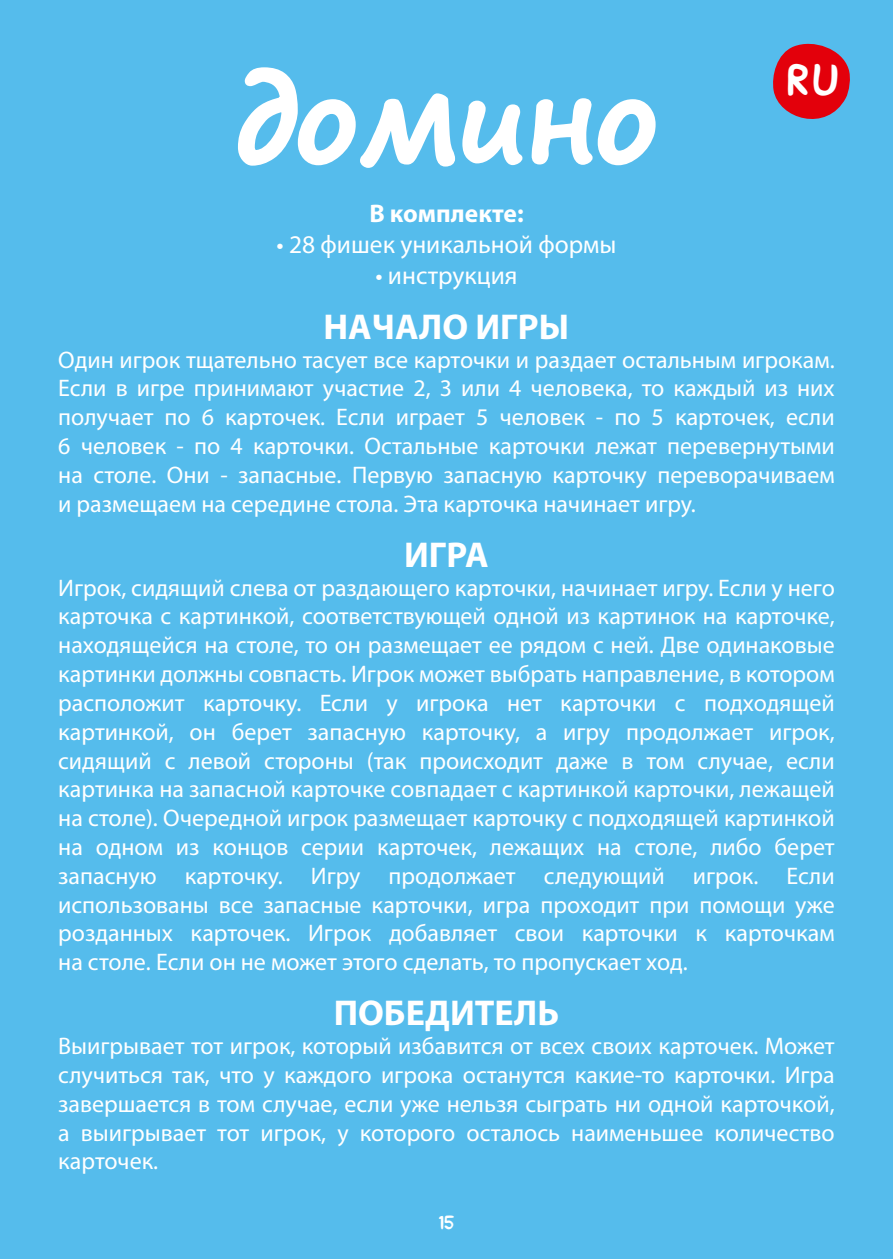
<style>
.page{position:relative;width:893px;height:1259px;background:#55bcec}
.page>*{position:absolute;margin:0;border:0;box-sizing:border-box;transform-origin:0 0}
.t1{font:700 114px "Segoe Print";color:#fff}
.t2{font:700 45.3px "Peppa";color:#fff}
.t3{font:700 36px "Myriad Pro";color:#fff}
.t4{font:25.5px "Myriad Pro";color:#fff}
.t5{font:700 25.5px "Myriad Pro";color:#fff}
.t6{font:24px/28.8px "Myriad Pro";color:#fff;text-align:justify}
.t7{font:700 21px "Peppa";color:#fff}
</style>
<div class="page">
<svg style="left:238px;top:67px;width:285px;height:101px"></svg>
<svg style="left:531px;top:98px;width:125px;height:68px"></svg>
<svg style="left:773px;top:43px;width:77px;height:76px"></svg>
<h2 class="t2" style="left:787px;top:52px;width:55px">RU</h2>
<h1 class="t1" style="left:234px;top:16px;width:425px">доминo</h1>
<p class="t5" style="left:369px;top:197px;width:156px">В комплекте:</p>
<p class="t4" style="left:276px;top:229px;width:342px">• 28 фишек уникальной формы</p>
<p class="t4" style="left:375px;top:259px;width:144px">• инструкция</p>
<h3 class="t3" style="left:323px;top:303px;width:247px">НАЧАЛО ИГРЫ</h3>
<p class="t6" style="left:58px;top:345px;width:778px">Oдин игрок тщательно тасует все карточки и раздает остальным игрокам.<br>Если в игре принимают участие 2, 3 или 4 человека, то каждый из них получает по 6 карточек. Если играет 5 человек - по 5 карточек, если 6 человек - по 4 карточки. Oстальные карточки лежат перевернутыми на столе. Oни - запасные. Первую запасную карточку переворачиваем и размещаем на середине стола. Эта карточка начинает игру.</p>
<h3 class="t3" style="left:404px;top:531px;width:86px">ИГРА</h3>
<p class="t6" style="left:58px;top:573px;width:778px">Игрок, сидящий слева от раздающего карточки, начинает игру. Если у него карточка с картинкой, соответствующей одной из картинок на карточке, находящейся на столе, то он размещает ее рядом с ней. Две одинаковые картинки должны совпасть. Игрок может выбрать направление, в котором расположит карточку. Если у игрока нет карточки с подходящей картинкой, он берет запасную карточку, а игру продолжает игрок, сидящий с левой стороны (так происходит даже в том случае, если картинка на запасной карточке совпадает с картинкой карточки, лежащей на столе). Очередной игрок размещает карточку с подходящей картинкой на одном из концов серии карточек, лежащих на столе, либо берет запасную карточку. Игру продолжает следующий игрок. Если использованы все запасные карточки, игра проходит при помощи уже розданных карточек. Игрок добавляет свои карточки к карточкам на столе. Если он не может этого сделать, то пропускает ход.</p>
<h3 class="t3" style="left:334px;top:989px;width:227px">ПОБЕДИТЕЛЬ</h3>
<p class="t6" style="left:58px;top:1031px;width:778px">Выигрывает тот игрок, который избавится от всех своих карточек. Может случиться так, что у каждого игрока останутся какие-то карточки. Игра завершается в том случае, если уже нельзя сыграть ни одной карточкой, а выигрывает тот игрок, у которого осталось наименьшее количество карточек.</p>
<p class="t7" style="left:438px;top:1209px;width:18px">15</p>
</div>
